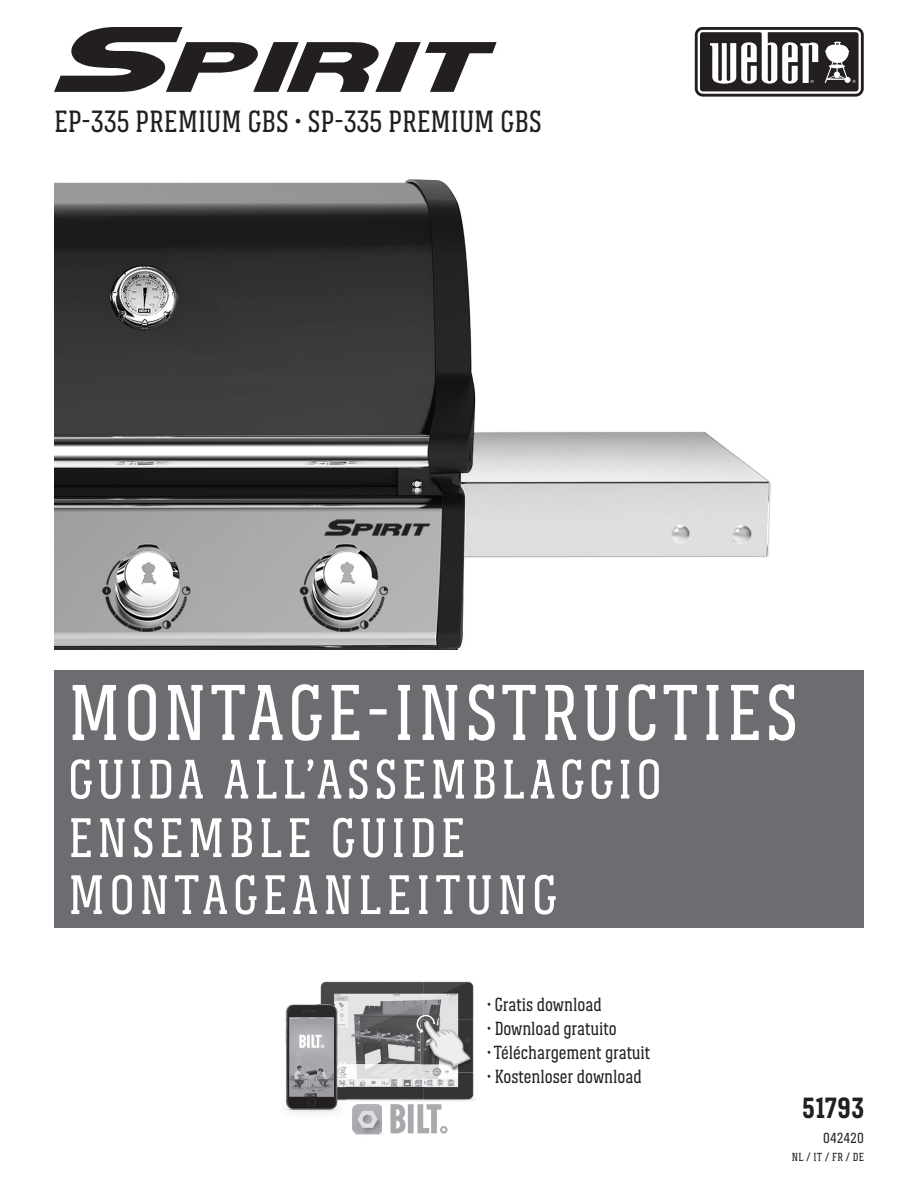
<style>
.page{position:relative;width:918px;height:1188px;background:#fff}
.page>*{position:absolute;margin:0;border:0;box-sizing:border-box;transform-origin:0 0}
.t1{font:81px "Weber Serif";letter-spacing:.045em;color:#fff}
.t2{font:57px "Weber Serif";letter-spacing:.07em;color:#fff}
.t3{font:31.5px "Weber Serif";color:#231f20}
.t4{font:700 30px "Weber Serif";letter-spacing:.02em;color:#231f20}
.t5{font:19.5px "Weber Serif";color:#231f20;scale:.95 1}
.t6{font:15px "Weber Serif";letter-spacing:.025em;color:#231f20}
.t7{font:12px "Weber Serif";letter-spacing:.025em;color:#231f20}
</style>
<div class="page">
<img style="left:54px;top:179px;width:717px;height:470px">
<svg style="left:54px;top:27px;width:443px;height:65px"></svg>
<div style="left:55px;top:670px;width:809px;height:258px;background:#6c6d70"></div>
<svg style="left:695px;top:27px;width:169px;height:70px"></svg>
<svg style="left:698px;top:30px;width:163px;height:64px"></svg>
<img style="left:353px;top:1104px;width:29px;height:31px">
<svg style="left:390px;top:1104px;width:58px;height:29px"></svg>
<img style="left:317px;top:981px;width:107px;height:80px">
<img style="left:424px;top:981px;width:51px;height:120px">
<img style="left:345px;top:1061px;width:79px;height:40px">
<img style="left:420px;top:1019px;width:54px;height:54px">
<svg style="left:417px;top:1015px;width:54px;height:52px;background:#9c9c9e"></svg>
<img style="left:285px;top:1005px;width:54px;height:108px">
<img style="left:317px;top:1005px;width:28px;height:98px">
<p class="t3" style="left:54px;top:104px;width:489px">EP-335 PREMIUM GBS • SP-335 PREMIUM GBS</p>
<p class="t1" style="left:68px;top:669px;width:732px">MONTAGE-INSTRUCTIES</p>
<p class="t2" style="left:68px;top:748px;width:595px">GUIDA ALL’ASSEMBLAGGIO</p>
<p class="t2" style="left:68px;top:807px;width:399px">ENSEMBLE GUIDE</p>
<p class="t2" style="left:68px;top:864px;width:490px">MONTAGEANLEITUNG</p>
<p class="t5" style="left:487px;top:994px;width:122px">• Gratis download</p>
<p class="t5" style="left:487px;top:1018px;width:138px">• Download gratuito</p>
<p class="t5" style="left:487px;top:1042px;width:173px">• Téléchargement gratuit</p>
<p class="t5" style="left:487px;top:1066px;width:164px">• Kostenloser download</p>
<p class="t4" style="left:803px;top:1091px;width:63px">51793</p>
<p class="t6" style="left:823px;top:1130px;width:42px">042420</p>
<p class="t7" style="left:792px;top:1150px;width:74px">NL / IT / FR / DE</p>
</div>
